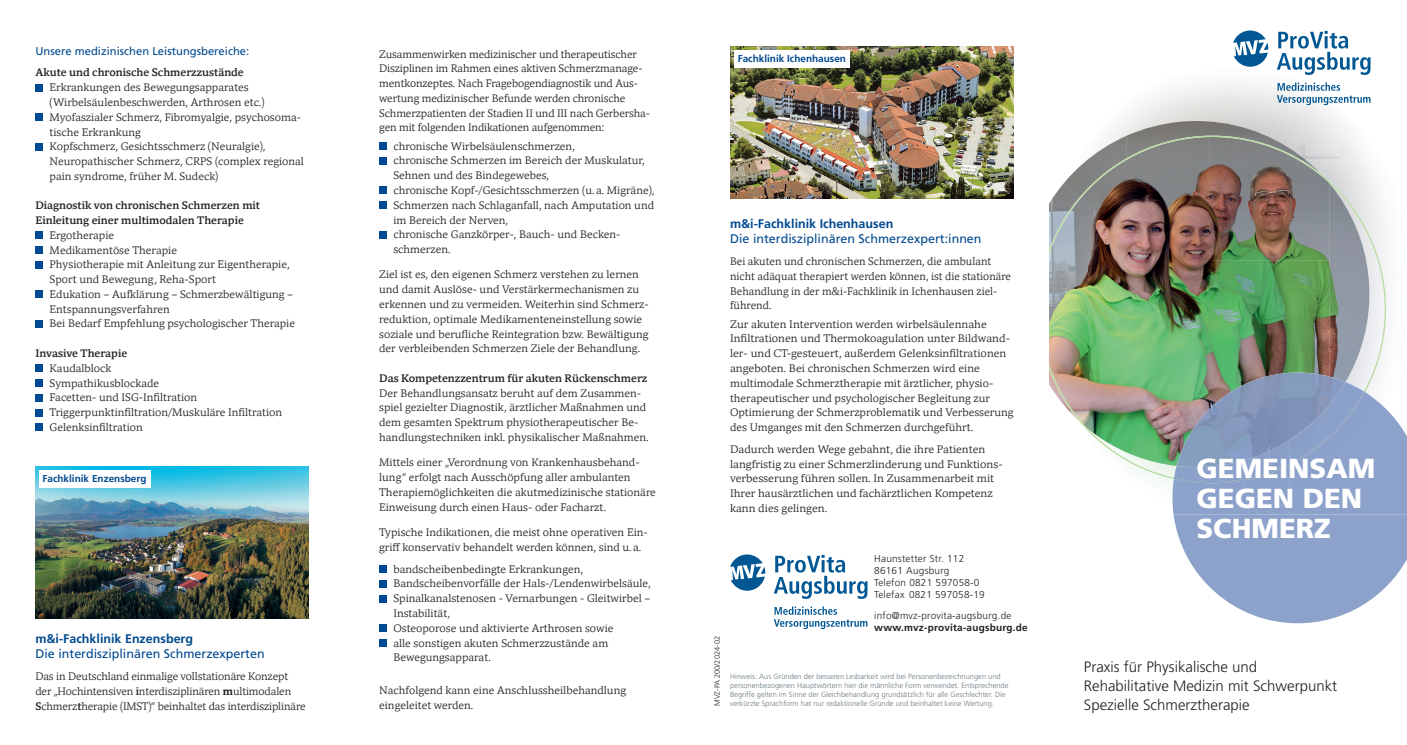
<style>
.page{position:relative;width:1407px;height:745px;background:#fff}
.page>*{position:absolute;margin:0;border:0;box-sizing:border-box;transform-origin:0 0}
.t1{font:900 27.5px/30px "Frutiger LT Pro";color:#fff}
.t2{font:300 15px/18.8px "Frutiger LT Pro";color:#231f20}
.t3{font:12.5px "Frutiger LT Pro";color:#014990}
.t4{font:700 12.5px "Frutiger LT Pro";color:#014990}
.t5{font:11.25px/14.8px "Mundo Serif";color:#231f20}
.t6{font:600 11.25px/14.8px "Mundo Serif";color:#231f20}
.t7{font:11.25px "Frutiger LT Pro";color:#014990}
.t8{font:300 10px/12px "Frutiger LT Pro";letter-spacing:.02em;color:#231f20}
.t9{font:700 10px "Frutiger LT Pro";color:#014990}
.t10{font:700 10px "Frutiger LT Pro";letter-spacing:.02em;color:#231f20}
.t11{font:300 7.5px/9px "Frutiger LT Pro";color:#6b7a83}
.t12{font:300 7.5px "Frutiger LT Pro";color:#231f20}
.s1{font-weight:600}
.s2{font-weight:500}
</style>
<div class="page">
<img style="left:1126px;top:121px;width:184px;height:15px">
<img style="left:1049px;top:136px;width:337px;height:347px">
<svg style="left:1173px;top:514px;width:234px;height:109px"></svg>
<img style="left:1290px;top:381px;width:117px;height:133px">
<div style="left:1172px;top:439px;width:118px;height:75px;background:#8ca2cb"></div>
<img style="left:1176px;top:372px;width:169px;height:19px">
<svg style="left:1174px;top:391px;width:191px;height:92px;background:#889bbb"></svg>
<svg style="left:1233px;top:30px;width:35px;height:37px"></svg>
<svg style="left:1276px;top:31px;width:94px;height:44px"></svg>
<svg style="left:1277px;top:82px;width:93px;height:23px"></svg>
<svg style="left:730px;top:554px;width:35px;height:36px"></svg>
<svg style="left:774px;top:554px;width:93px;height:44px"></svg>
<svg style="left:774px;top:606px;width:93px;height:22px"></svg>
<div style="left:35px;top:84px;width:8px;height:7px;background:#014990"></div>
<div style="left:35px;top:114px;width:8px;height:7px;background:#014990"></div>
<div style="left:35px;top:143px;width:8px;height:7px;background:#014990"></div>
<div style="left:35px;top:232px;width:8px;height:7px;background:#014990"></div>
<div style="left:35px;top:246px;width:8px;height:7px;background:#014990"></div>
<div style="left:35px;top:261px;width:8px;height:7px;background:#014990"></div>
<div style="left:35px;top:291px;width:8px;height:7px;background:#014990"></div>
<div style="left:35px;top:320px;width:8px;height:7px;background:#014990"></div>
<div style="left:35px;top:364px;width:8px;height:7px;background:#014990"></div>
<div style="left:35px;top:379px;width:8px;height:7px;background:#014990"></div>
<div style="left:35px;top:394px;width:8px;height:7px;background:#014990"></div>
<div style="left:35px;top:409px;width:8px;height:7px;background:#014990"></div>
<div style="left:35px;top:423px;width:8px;height:7px;background:#014990"></div>
<div style="left:379px;top:142px;width:7px;height:8px;background:#014990"></div>
<div style="left:379px;top:157px;width:7px;height:7px;background:#014990"></div>
<div style="left:379px;top:187px;width:7px;height:7px;background:#014990"></div>
<div style="left:379px;top:201px;width:7px;height:8px;background:#014990"></div>
<div style="left:379px;top:231px;width:7px;height:7px;background:#014990"></div>
<div style="left:379px;top:565px;width:7px;height:7px;background:#014990"></div>
<div style="left:379px;top:580px;width:7px;height:7px;background:#014990"></div>
<div style="left:379px;top:594px;width:7px;height:7px;background:#014990"></div>
<div style="left:379px;top:624px;width:7px;height:7px;background:#014990"></div>
<div style="left:379px;top:639px;width:7px;height:7px;background:#014990"></div>
<img style="left:35px;top:466px;width:273px;height:152px">
<div style="left:39px;top:469px;width:112px;height:18px;background:#fff"></div>
<img style="left:730px;top:46px;width:283px;height:152px">
<div style="left:734px;top:50px;width:116px;height:17px;background:#fff"></div>
<p class="t7" style="left:35px;top:44px;width:215px">Unsere medizinischen Leistungsbereiche:</p>
<p class="t6" style="left:35px;top:65px;width:210px">Akute und chronische Schmerzzustände</p>
<p class="t5" style="left:50px;top:79px;width:256px">Erkrankungen des Bewegungsapparates (Wirbelsäulenbeschwerden, Arthrosen etc.)<br>Myofaszialer Schmerz, Fibromyalgie, psychosoma&shy;tische Erkrankung<br>Kopfschmerz, Gesichtsschmerz (Neuralgie), Neuropathischer Schmerz, CRPS (complex regional pain syndrome, früher M. Sudeck)</p>
<p class="t6" style="left:35px;top:197px;width:226px">Diagnostik von chronischen Schmerzen mit<br>Einleitung einer multimodalen Therapie</p>
<p class="t5" style="left:50px;top:227px;width:247px">Ergotherapie<br>Medikamentöse Therapie<br>Physiotherapie mit Anleitung zur Eigentherapie, Sport und Bewegung, Reha-Sport<br>Edukation – Aufklärung – Schmerzbewältigung – Entspannungsverfahren<br>Bei Bedarf Empfehlung psychologischer Therapie</p>
<p class="t6" style="left:35px;top:345px;width:93px">Invasive Therapie</p>
<p class="t5" style="left:50px;top:360px;width:234px">Kaudalblock<br>Sympathikusblockade<br>Facetten- und ISG-Infiltration<br>Triggerpunktinfiltration/Muskuläre Infiltration<br>Gelenksinfiltration</p>
<p class="t9" style="left:43px;top:472px;width:105px">Fachklinik Enzensberg</p>
<p class="t4" style="left:35px;top:630px;width:159px">m&amp;i-Fachklinik Enzensberg</p>
<p class="t3" style="left:35px;top:646px;width:231px">Die interdisziplinären Schmerzexperten</p>
<p class="t5" style="left:35px;top:668px;width:272px">Das in Deutschland einmalige vollstationäre Konzept der „Hochintensiven <span class="s1">i</span>nterdisziplinären <span class="s2">m</span>ultimodalen<br><span class="s1">S</span>chmerz<span class="s1">t</span>herapie (IMST)“ beinhaltet das interdisziplinäre</p>
<p class="t5" style="left:379px;top:46px;width:272px">Zusammenwirken medizinischer und therapeutischer Disziplinen im Rahmen eines aktiven Schmerzmanage&shy;mentkonzeptes. Nach Fragebogendiagnostik und Aus&shy;wertung medizinischer Befunde werden chronische Schmerzpatienten der Stadien II und III nach Gerbersha&shy;gen mit folgenden Indikationen aufgenommen:</p>
<p class="t5" style="left:393px;top:138px;width:263px">chronische Wirbelsäulenschmerzen,<br>chronische Schmerzen im Bereich der Muskulatur, Sehnen und des Bindegewebes,<br>chronische Kopf-/Gesichtsschmerzen (u. a. Migräne), Schmerzen nach Schlaganfall, nach Amputation und im Bereich der Nerven,<br>chronische Ganzkörper-, Bauch- und Becken&shy;schmerzen.</p>
<p class="t5" style="left:379px;top:267px;width:271px">Ziel ist es, den eigenen Schmerz verstehen zu lernen und damit Auslöse- und Verstärkermechanismen zu erkennen und zu vermeiden. Weiterhin sind Schmerz&shy;reduktion, optimale Medikamenteneinstellung sowie soziale und berufliche Reintegration bzw. Bewältigung der verbleibenden Schmerzen Ziele der Behandlung.</p>
<p class="t6" style="left:379px;top:370px;width:270px">Das Kompetenzzentrum für akuten Rückenschmerz</p>
<p class="t5" style="left:379px;top:384px;width:271px">Der Behandlungsansatz beruht auf dem Zusammen&shy;spiel gezielter Diagnostik, ärztlicher Maßnahmen und dem gesamten Spektrum physiotherapeutischer Be&shy;handlungstechniken inkl. physikalischer Maßnahmen.</p>
<p class="t5" style="left:379px;top:454px;width:278px">Mittels einer „Verordnung von Krankenhausbehand&shy;lung“ erfolgt nach Ausschöpfung aller ambulanten Therapiemöglichkeiten die akutmedizinische stationäre Einweisung durch einen Haus- oder Facharzt.</p>
<p class="t5" style="left:379px;top:524px;width:270px">Typische Indikationen, die meist ohne operativen Ein&shy;griff konservativ behandelt werden können, sind u. a.</p>
<p class="t5" style="left:393px;top:560px;width:259px">bandscheibenbedingte Erkrankungen, Bandscheibenvorfälle der Hals-/Lendenwirbelsäule, Spinalkanalstenosen - Vernarbungen - Gleitwirbel – Instabilität,<br>Osteoporose und aktivierte Arthrosen sowie<br>alle sonstigen akuten Schmerzzustände am Bewegungsapparat.</p>
<p class="t5" style="left:379px;top:681px;width:248px">Nachfolgend kann eine Anschlussheilbehandlung eingeleitet werden.</p>
<p class="t9" style="left:738px;top:53px;width:110px">Fachklinik Ichenhausen</p>
<p class="t4" style="left:730px;top:216px;width:165px">m&amp;i-Fachklinik Ichenhausen</p>
<p class="t3" style="left:730px;top:231px;width:253px">Die interdisziplinären Schmerzexpert:innen</p>
<p class="t5" style="left:730px;top:253px;width:282px">Bei akuten und chronischen Schmerzen, die ambulant nicht adäquat therapiert werden können, ist die stationäre Behandlung in der m&amp;i-Fachklinik in Ichenhausen ziel&shy;führend.</p>
<p class="t5" style="left:730px;top:316px;width:285px">Zur akuten Intervention werden wirbelsäulennahe Infiltrationen und Thermokoagulation unter Bildwand&shy;ler- und CT-gesteuert, außerdem Gelenksinfiltrationen angeboten. Bei chronischen Schmerzen wird eine multimodale Schmerztherapie mit ärztlicher, physio&shy;therapeutischer und psychologischer Begleitung zur Optimierung der Schmerzproblematik und Verbesserung des Umganges mit den Schmerzen durchgeführt.</p>
<p class="t5" style="left:730px;top:441px;width:274px">Dadurch werden Wege gebahnt, die ihre Patienten langfristig zu einer Schmerzlinderung und Funktions&shy;verbesserung führen sollen. In Zusammenarbeit mit Ihrer hausärztlichen und fachärztlichen Kompetenz kann dies gelingen.</p>
<p class="t12" style="left:713px;top:705px;width:71px;rotate:-90deg">MVZ-PA 200/2024-02</p>
<p class="t8" style="left:874px;top:552px;width:112px">Haunstetter Str. 112<br>86161 Augsburg<br>Telefon 0821 597058-0<br>Telefax 0821 597058-19</p>
<p class="t8" style="left:874px;top:609px;width:139px">info@mvz-provita-augsburg.de</p>
<p class="t10" style="left:874px;top:621px;width:155px">www.mvz-provita-augsburg.de</p>
<p class="t11" style="left:730px;top:671px;width:280px">Hinweis: Aus Gründen der besseren Lesbarkeit wird bei Personenbezeichnungen und personenbezogenen Hauptwörtern hier die männliche Form verwendet. Entsprechende Begriffe gelten im Sinne der Gleichbehandlung grundsätzlich für alle Geschlechter. Die verkürzte Sprachform hat nur redaktionelle Gründe und beinhaltet keine Wertung.</p>
<h1 class="t1" style="left:1196px;top:453px;width:180px">GEMEINSAM<br>GEGEN DEN<br>SCHMERZ</h1>
<h2 class="t2" style="left:1084px;top:657px;width:255px">Praxis für Physikalische und<br>Rehabilitative Medizin mit Schwerpunkt<br>Spezielle Schmerztherapie</h2>
</div>
